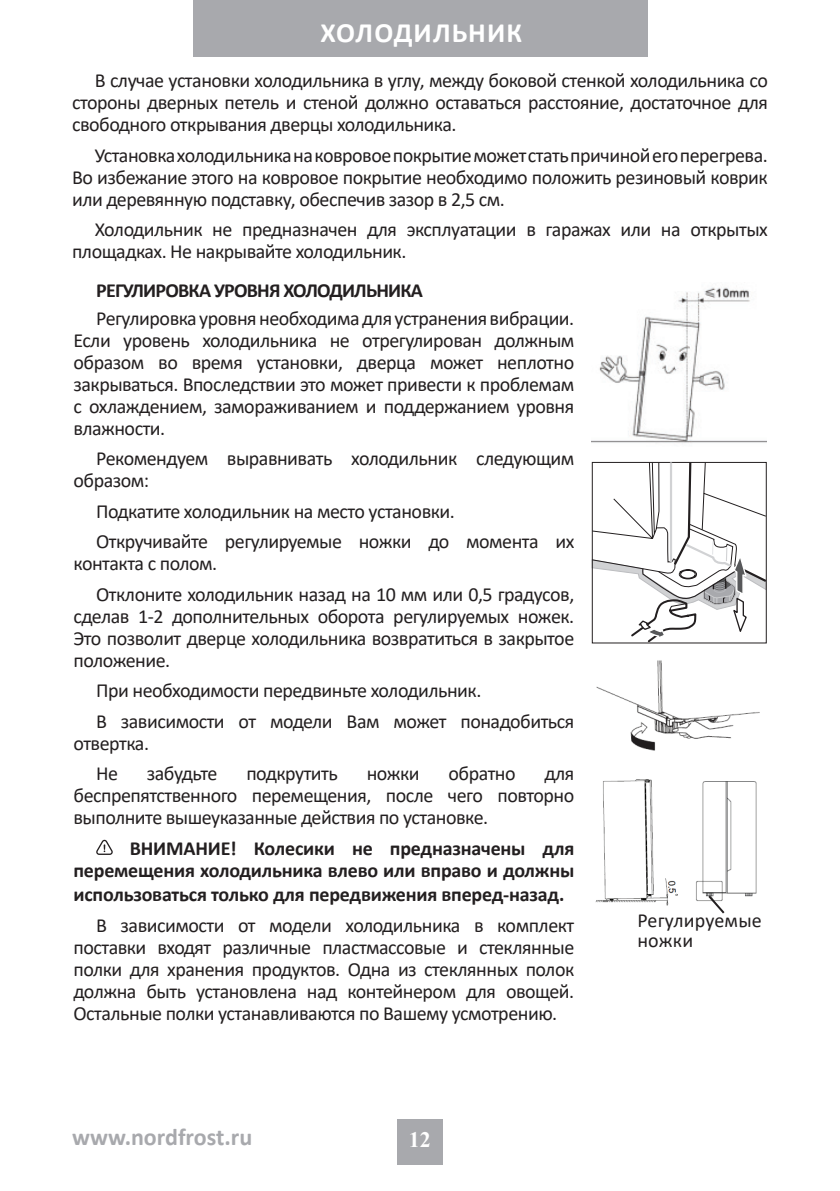
<style>
.page{position:relative;width:840px;height:1191px;background:#fff}
.page>*{position:absolute;margin:0;border:0;box-sizing:border-box;transform-origin:0 0}
.t1{font:700 28px "Calibri";letter-spacing:.04em;color:#fff}
.t2{font:700 24px "Calibri";color:#a8a9ad}
.t3{font:700 22px "Times New Roman";color:#fff}
.t4{font:20px/22px "Calibri";letter-spacing:-.025em;color:#231f20;text-align:justify}
.t5{font:700 20px/22px "Calibri";letter-spacing:-.01em;color:#231f20;text-align:right}
.t6{font:700 20px "Calibri";letter-spacing:-.04em;color:#231f20}
.t7{font:20px/20px "Calibri";letter-spacing:.01em;color:#231f20}
</style>
<div class="page">
<div style="left:193px;top:0;width:453px;height:57px;background:#a8a9ad"></div>
<div style="left:397px;top:1119px;width:45px;height:45px;background:#a8a9ad"></div>
<img style="left:591px;top:287px;width:175px;height:157px">
<img style="left:630px;top:733px;width:101px;height:18px">
<img style="left:595px;top:779px;width:83px;height:127px">
<img style="left:696px;top:781px;width:61px;height:120px">
<svg style="left:706px;top:893px;width:20px;height:21px"></svg>
<svg style="left:591px;top:461px;width:176px;height:272px"></svg>
<svg style="left:96px;top:839px;width:17px;height:16px"></svg>
<h1 class="t1" style="left:320px;top:13px;width:203px">ХОЛОДИЛЬНИК</h1>
<p class="t4" style="left:72px;top:69px;width:697px;text-indent:23px">В случае установки холодильника в углу, между боковой стенкой холодильника со стороны дверных петель и стеной должно оставаться расстояние, достаточное для свободного открывания дверцы холодильника.</p>
<p class="t4" style="left:72px;top:143px;width:697px;text-indent:23px">Установка холодильника на ковровое покрытие может стать причиной его перегрева.<br>Во избежание этого на ковровое покрытие необходимо положить резиновый коврик или деревянную подставку, обеспечив зазор в 2,5 см.</p>
<p class="t4" style="left:72px;top:218px;width:697px;text-indent:23px">Холодильник не предназначен для эксплуатации в гаражах или на открытых площадках. Не накрывайте холодильник.</p>
<p class="t6" style="left:96px;top:276px;width:328px">РЕГУЛИРОВКА УРОВНЯ ХОЛОДИЛЬНИКА</p>
<p class="t4" style="left:73px;top:306px;width:502px;text-indent:23px">Регулировка уровня необходима для устранения вибрации.<br>Если уровень холодильника не отрегулирован должным образом во время установки, дверца может неплотно закрываться. Впоследствии это может привести к проблемам с охлаждением, замораживанием и поддержанием уровня влажности.</p>
<p class="t4" style="left:73px;top:447px;width:502px;text-indent:23px">Рекомендуем выравнивать холодильник следующим образом:</p>
<p class="t4" style="left:96px;top:495px;width:479px;line-height:30.4px">Подкатите холодильник на место установки.<br>Откручивайте регулируемые ножки до момента их</p>
<p class="t4" style="left:96px;top:548px;width:479px;line-height:30.4px;text-indent:-23px">контакта с полом.<br>Отклоните холодильник назад на 10 мм или 0,5 градусов,</p>
<p class="t4" style="left:73px;top:604px;width:502px">сделав 1-2 дополнительных оборота регулируемых ножек.<br>Это позволит дверце холодильника возвратиться в закрытое положение.</p>
<p class="t4" style="left:96px;top:675px;width:479px;line-height:30.4px">При необходимости передвиньте холодильник.<br>В зависимости от модели Вам может понадобиться</p>
<p class="t4" style="left:73px;top:727px;width:77px;line-height:30.4px;text-align:center">отвертка.<br>Не</p>
<p class="t4" style="left:147px;top:762px;width:72px">забудьте</p>
<p class="t4" style="left:246px;top:762px;width:93px">подкрутить</p>
<p class="t4" style="left:366px;top:762px;width:54px">ножки</p>
<p class="t4" style="left:448px;top:762px;width:69px">обратно</p>
<p class="t4" style="left:73px;top:762px;width:502px;text-indent:470px">для беспрепятственного перемещения, после чего повторно выполните вышеуказанные действия по установке.</p>
<p class="t5" style="left:73px;top:837px;width:502px">ВНИМАНИЕ! Колесики не предназначены для перемещения холодильника влево или вправо и должны</p>
<p class="t5" style="left:73px;top:883px;width:492px">использоваться только для передвижения вперед-назад.</p>
<p class="t4" style="left:73px;top:913px;width:502px;text-indent:23px">В зависимости от модели холодильника в комплект поставки входят различные пластмассовые и стеклянные полки для хранения продуктов. Одна из стеклянных полок должна быть установлена над контейнером для овощей.<br>Остальные полки устанавливаются по Вашему усмотрению.</p>
<p class="t7" style="left:637px;top:909px;width:126px">Регулируемые ножки</p>
<p class="t2" style="left:72px;top:1120px;width:182px">www.nordfrost.ru</p>
<p class="t3" style="left:409px;top:1124px;width:23px">12</p>
</div>
